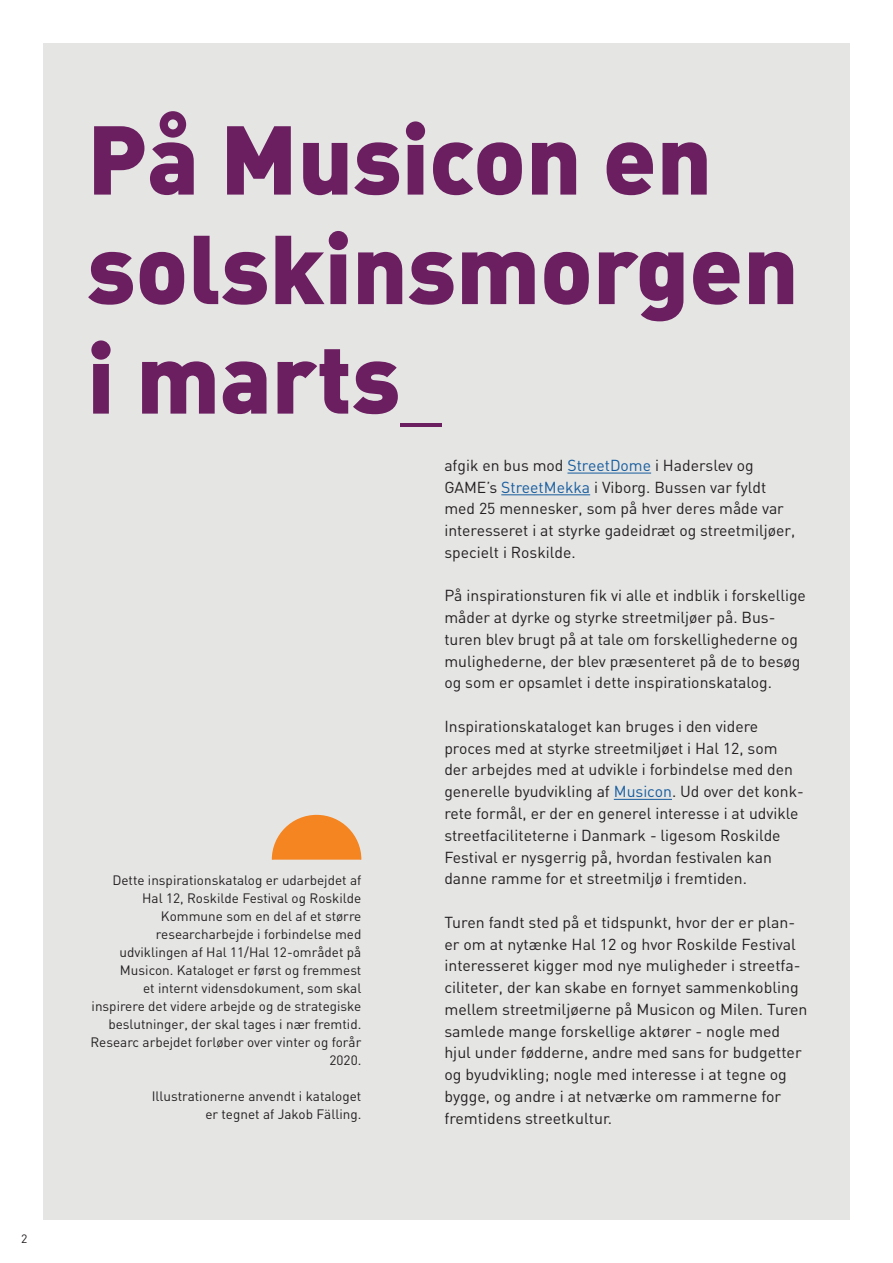
<style>
.page{position:relative;width:893px;height:1263px;background:#fff}
.page>*{position:absolute;margin:0;border:0;box-sizing:border-box;transform-origin:0 0}
.t1{font:96px "DIN Black Alternate";color:#6b1f61}
.Brødtekst{font:15.75px/21.8px "DIN";color:#231f20}
.Brødtekst-2{font:13.5px/18px "DIN";color:#231f20;text-align:right}
.t2{font:12px "DIN";color:#231f20}
.s1{font-family:"DIN Regular Alternate";font-size:78px}
.s2{color:#175d9e}
</style>
<div class="page">
<div style="left:43px;top:43px;width:807px;height:1177px;background:#e5e5e4"></div>
<hr style="left:567px;top:473px;width:84px;height:1px;background:#175d9e">
<hr style="left:501px;top:494px;width:89px;height:1px;background:#175d9e">
<hr style="left:614px;top:799px;width:58px;height:1px;background:#175d9e">
<svg style="left:271px;top:814px;width:91px;height:46px"></svg>
<p class="t2" style="left:21px;top:1231px;width:8px">2</p>
<p class="t1" style="left:87px;top:97px;width:626px">På Musicon en</p>
<p class="t1" style="left:87px;top:207px;width:713px">solskinsmorgen</p>
<p class="t1" style="left:87px;top:316px;width:357px">i marts<span class="s1">_</span></p>
<p class="Brødtekst" style="left:444px;top:454px;width:352px">afgik en bus mod <span class="s2">StreetDome</span> i Haderslev og GAME’s <span class="s2">StreetMekka</span> i Viborg. Bussen var fyldt med 25 mennesker, som på hver deres måde var interesseret i at styrke gadeidræt og streetmiljøer, specielt i Roskilde.</p>
<p class="Brødtekst" style="left:444px;top:584px;width:363px">På inspirationsturen fik vi alle et indblik i forskellige måder at dyrke og styrke streetmiljøer på. Bus&shy;turen blev brugt på at tale om forskellighederne og mulighederne, der blev præsenteret på de to besøg og som er opsamlet i dette inspirationskatalog.</p>
<p class="Brødtekst" style="left:444px;top:715px;width:361px">Inspirationskataloget kan bruges i den videre proces med at styrke streetmiljøet i Hal 12, som der arbejdes med at udvikle i forbindelse med den generelle byudvikling af <span class="s2">Musicon</span>. Ud over det konk&shy;rete formål, er der en generel interesse i at udvikle streetfaciliteterne i Danmark - ligesom Roskilde Festival er nysgerrig på, hvordan festivalen kan danne ramme for et streetmiljø i fremtiden.</p>
<p class="Brødtekst" style="left:444px;top:911px;width:365px">Turen fandt sted på et tidspunkt, hvor der er plan&shy;er om at nytænke Hal 12 og hvor Roskilde Festival interesseret kigger mod nye muligheder i streetfa&shy;ciliteter, der kan skabe en fornyet sammenkobling mellem streetmiljøerne på Musicon og Milen. Turen samlede mange forskellige aktører - nogle med hjul under fødderne, andre med sans for budgetter og byudvikling; nogle med interesse i at tegne og bygge, og andre i at netværke om rammerne for fremtidens streetkultur.</p>
<p class="Brødtekst-2" style="left:90px;top:870px;width:272px">Dette inspirationskatalog er udarbejdet af Hal 12, Roskilde Festival og Roskilde Kommune som en del af et større researcharbejde i forbindelse med udviklingen af Hal 11/Hal 12-området på Musicon. Kataloget er først og fremmest<br>et internt vidensdokument, som skal inspirere det videre arbejde og de strategiske beslutninger, der skal tages i nær fremtid.<br>Researc arbejdet forløber over vinter og forår 2020.</p>
<p class="Brødtekst-2" style="left:152px;top:1086px;width:211px">Illustrationerne anvendt i kataloget</p>
<p class="Brødtekst-2" style="left:205px;top:1104px;width:157px">er tegnet af Jakob Fälling.</p>
</div>
